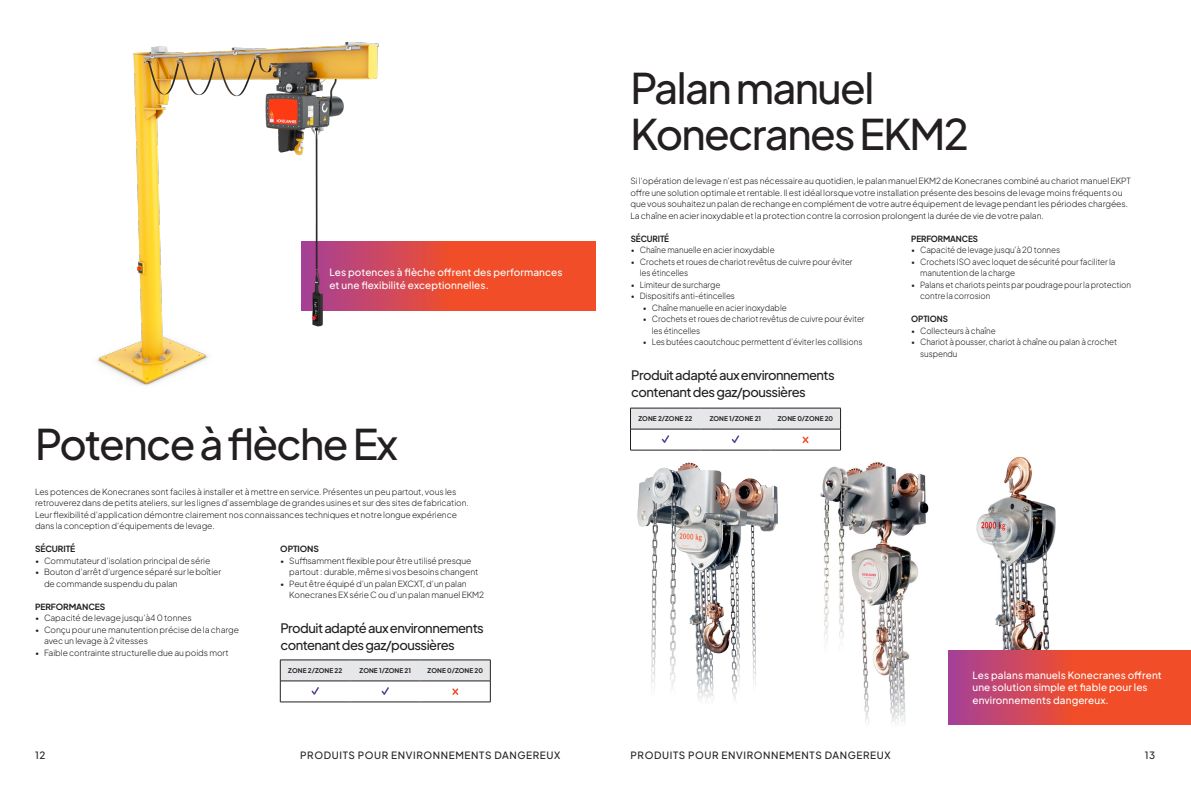
<style>
.page{position:relative;width:1191px;height:794px;background:#fff}
.page>*{position:absolute;margin:0;border:0;box-sizing:border-box;transform-origin:0 0}
.Headline_H2{font:42px/46px "Plus Jakarta Sans";letter-spacing:-.04em;color:#231f20}
.Sub-headline_H4{font:13px/17px "Plus Jakarta Sans";letter-spacing:-.04em;color:#231f20}
.Lead_paragraph{font:10px/12.5px "Plus Jakarta Sans";letter-spacing:.01em;color:#fff}
.UPPER_CASE{font:10px "Plus Jakarta Sans";letter-spacing:.06em;color:#231f20}
.Body_copy{font:8.5px/11.5px "Plus Jakarta Sans";letter-spacing:-.01em;color:#231f20}
.Body_copy-2{font:8.5px/11.5px "Plus Jakarta Sans";letter-spacing:-.01em;color:#231f20;scale:.95 1}
.Subhead_for_body_copy{font:8.5px "Plus Jakarta Sans";letter-spacing:-.01em;color:#231f20}
.Subhead_for_body_copy-2{font:8.5px "Plus Jakarta Sans";letter-spacing:-.01em;color:#231f20;scale:.95 1}
.Table_header{font:6.5px "Plus Jakarta Sans";letter-spacing:.01em;color:#231f20}
</style>
<div class="page">
<hr style="left:280px;top:702px;width:70px;height:1px;background:#231f20">
<hr style="left:350px;top:702px;width:70px;height:1px;background:#231f20">
<hr style="left:420px;top:702px;width:70px;height:1px;background:#231f20">
<svg style="left:280px;top:660px;width:211px;height:42px"></svg>
<img style="left:820px;top:462px;width:109px;height:262px">
<img style="left:637px;top:462px;width:141px;height:238px">
<img style="left:963px;top:456px;width:117px;height:195px">
<hr style="left:630px;top:450px;width:70px;height:1px;background:#231f20">
<hr style="left:700px;top:450px;width:70px;height:1px;background:#231f20">
<hr style="left:770px;top:450px;width:70px;height:1px;background:#231f20">
<svg style="left:630px;top:408px;width:211px;height:42px"></svg>
<div style="left:301px;top:241px;width:294px;height:69px;background:#f04d28"></div>
<svg style="left:948px;top:651px;width:243px;height:73px;background:#dc4947"></svg>
<img style="left:97px;top:42px;width:367px;height:344px">
<p class="Headline_H2" style="left:630px;top:61px;width:340px">Palan manuel<br>Konecranes EKM2</p>
<p class="Lead_paragraph" style="left:329px;top:265px;width:235px">Les potences à flèche offrent des performances et une flexibilité exceptionnelles.</p>
<p class="Headline_H2" style="left:35px;top:417px;width:364px">Potence à flèche Ex</p>
<p class="Body_copy" style="left:35px;top:485px;width:435px">Les potences de Konecranes sont faciles à installer et à mettre en service. Présentes un peu partout, vous les retrouverez dans de petits ateliers, sur les lignes d’assemblage de grandes usines et sur des sites de fabrication.<br>Leur flexibilité d’application démontre clairement nos connaissances techniques et notre longue expérience dans la conception d’équipements de levage.</p>
<p class="Subhead_for_body_copy" style="left:35px;top:542px;width:42px">SÉCURITÉ</p>
<p class="Body_copy" style="left:35px;top:554px;width:177px">• Commutateur d’isolation principal de série</p>
<p class="Body_copy" style="left:44px;top:565px;width:179px;text-indent:-9px">• Bouton d’arrêt d’urgence séparé sur le boîtier de commande suspendu du palan</p>
<p class="Body_copy" style="left:35px;top:600px;width:72px">PERFORMANCES</p>
<p class="Body_copy" style="left:35px;top:611px;width:158px">• Capacité de levage jusqu’à4 0 tonnes</p>
<p class="Body_copy" style="left:44px;top:623px;width:197px;text-indent:-9px">• Conçu pour une manutention précise de la charge avec un levage à 2 vitesses</p>
<p class="Body_copy" style="left:35px;top:646px;width:195px">• Faible contrainte structurelle due au poids mort</p>
<p class="Subhead_for_body_copy" style="left:280px;top:542px;width:40px">OPTIONS</p>
<p class="Body_copy" style="left:289px;top:554px;width:191px;text-indent:-9px">• Suffisamment flexible pour être utilisé presque partout : durable, même si vos besoins changent</p>
<p class="Body_copy" style="left:289px;top:577px;width:196px;text-indent:-9px">• Peut être équipé d’un palan EXCXT, d’un palan<br>Konecranes EX série C ou d’un palan manuel EKM2</p>
<p class="Sub-headline_H4" style="left:280px;top:618px;width:205px">Produit adapté aux environnements contenant des gaz/poussières</p>
<p class="Table_header" style="left:288px;top:665px;width:55px">ZONE 2/ZONE 22</p>
<p class="Table_header" style="left:359px;top:665px;width:53px">ZONE 1/ZONE 21</p>
<p class="Table_header" style="left:427px;top:665px;width:57px">ZONE 0/ZONE 20</p>
<p class="Body_copy" style="left:630px;top:174px;width:502px">Si l'opération de levage n'est pas nécessaire au quotidien, le palan manuel EKM2 de Konecranes combiné au chariot manuel EKPT offre une solution optimale et rentable. Il est idéal lorsque votre installation présente des besoins de levage moins fréquents ou que vous souhaitez un palan de rechange en complément de votre autre équipement de levage pendant les périodes chargées.<br>La chaîne en acier inoxydable et la protection contre la corrosion prolongent la durée de vie de votre palan.</p>
<p class="Subhead_for_body_copy-2" style="left:631px;top:231px;width:42px">SÉCURITÉ</p>
<p class="Body_copy-2" style="left:631px;top:243px;width:153px">• Chaîne manuelle en acier inoxydable</p>
<p class="Body_copy-2" style="left:640px;top:255px;width:225px;text-indent:-9px">• Crochets et roues de chariot revêtus de cuivre pour éviter les étincelles</p>
<p class="Body_copy-2" style="left:631px;top:278px;width:96px">• Limiteur de surcharge</p>
<p class="Body_copy-2" style="left:631px;top:289px;width:111px">• Dispositifs anti-étincelles</p>
<p class="Body_copy-2" style="left:643px;top:301px;width:153px">• Chaîne manuelle en acier inoxydable</p>
<p class="Body_copy-2" style="left:652px;top:312px;width:225px;text-indent:-9px">• Crochets et roues de chariot revêtus de cuivre pour éviter les étincelles</p>
<p class="Body_copy-2" style="left:643px;top:335px;width:233px">• Les butées caoutchouc permettent d’éviter les collisions</p>
<p class="Sub-headline_H4" style="left:631px;top:365px;width:205px">Produit adapté aux environnements contenant des gaz/poussières</p>
<p class="Table_header" style="left:638px;top:414px;width:55px">ZONE 2/ZONE 22</p>
<p class="Table_header" style="left:710px;top:414px;width:53px">ZONE 1/ZONE 21</p>
<p class="Table_header" style="left:778px;top:414px;width:57px">ZONE 0/ZONE 20</p>
<p class="Body_copy-2" style="left:911px;top:232px;width:72px">PERFORMANCES</p>
<p class="Body_copy-2" style="left:911px;top:243px;width:158px">• Capacité de levage jusqu'à 20 tonnes</p>
<p class="Body_copy-2" style="left:920px;top:255px;width:207px;text-indent:-9px">• Crochets ISO avec loquet de sécurité pour faciliter la manutention de la charge</p>
<p class="Body_copy-2" style="left:920px;top:278px;width:223px;text-indent:-9px">• Palans et chariots peints par poudrage pour la protection contre la corrosion</p>
<p class="Subhead_for_body_copy-2" style="left:911px;top:312px;width:40px">OPTIONS</p>
<p class="Body_copy-2" style="left:911px;top:324px;width:90px">• Collecteurs à chaîne</p>
<p class="Body_copy-2" style="left:920px;top:335px;width:209px;text-indent:-9px">• Chariot à pousser, chariot à chaîne ou palan à crochet suspendu</p>
<p class="Lead_paragraph" style="left:972px;top:668px;width:191px">Les palans manuels Konecranes offrent une solution simple et fiable pour les environnements dangereux.</p>
<p class="UPPER_CASE" style="left:35px;top:747px;width:12px">12</p>
<p class="UPPER_CASE" style="left:300px;top:747px;width:262px">PRODUITS POUR ENVIRONNEMENTS DANGEREUX</p>
<p class="UPPER_CASE" style="left:630px;top:747px;width:262px">PRODUITS POUR ENVIRONNEMENTS DANGEREUX</p>
<p class="UPPER_CASE" style="left:1144px;top:747px;width:12px">13</p>
</div>
